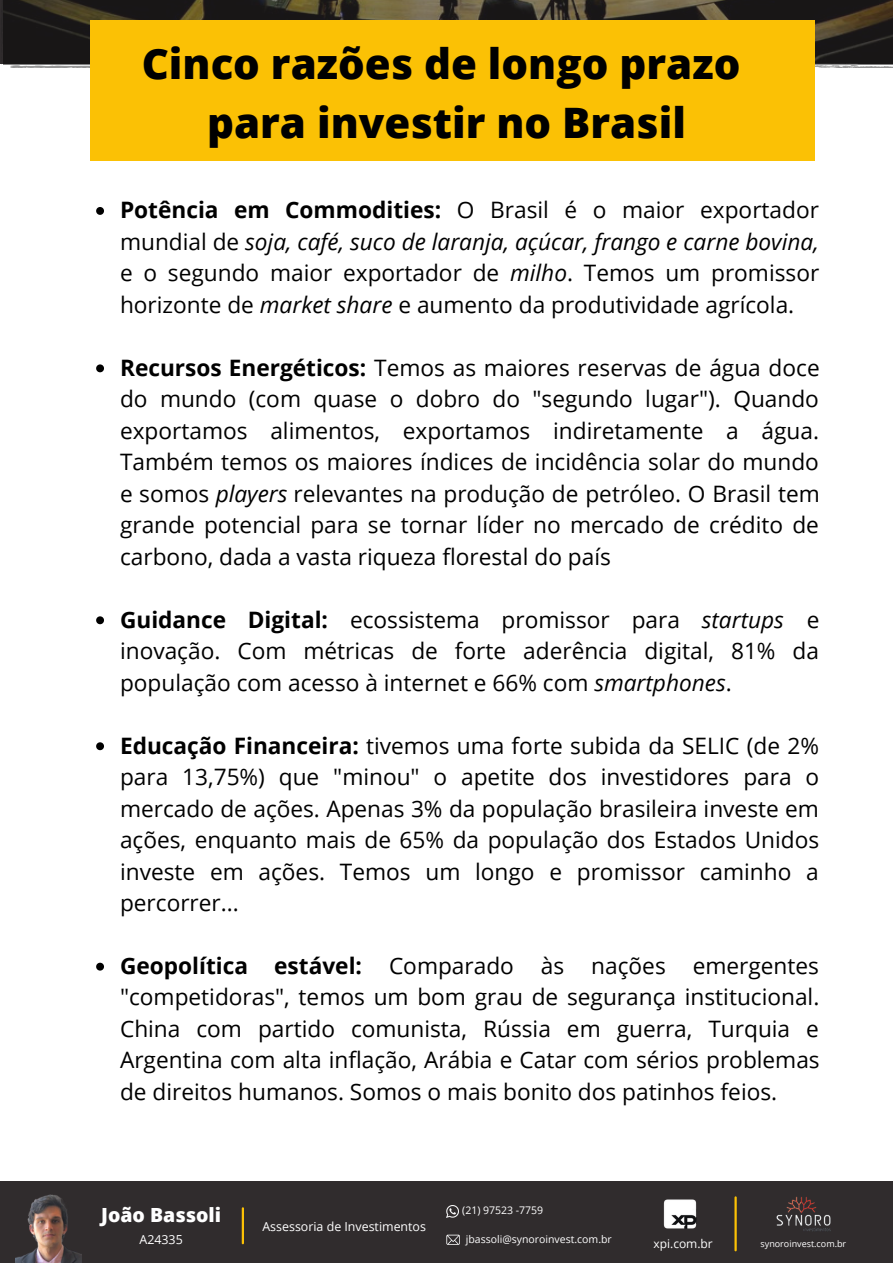
<style>
.page{position:relative;width:893px;height:1264px;background:#fff}
.page>*{position:absolute;margin:0;border:0;box-sizing:border-box;transform-origin:0 0}
.t1{font:800 42px "Open Sans";color:#000}
.t2{font:22.65px/31.5px "Open Sans";color:#000;text-align:justify}
.t3{font:800 19.5px "Open Sans";color:#fff}
.t4{font:12.45px "Open Sans";color:#fff}
.t5{font:12px "Open Sans";color:#fff}
.t6{font:10.5px "Open Sans";color:#fff}
.t7{font:9px "Open Sans";color:#fff}
.s1{font-weight:700}
.s2{font-style:italic}
</style>
<div class="page">
<div style="left:0;top:1181px;width:892px;height:81px;background:#302c2d"></div>
<hr style="left:734px;top:1197px;width:2px;height:53px;background:#fbc105">
<img style="left:776px;top:1196px;width:55px;height:36px">
<img style="left:663px;top:1199px;width:34px;height:30px">
<svg style="left:446px;top:1234px;width:14px;height:10px"></svg>
<svg style="left:446px;top:1205px;width:12px;height:12px"></svg>
<img style="left:16px;top:1194px;width:66px;height:68px">
<hr style="left:242px;top:1208px;width:2px;height:35px;background:#fbc105">
<img style="left:0;top:0;width:892px;height:68px">
<div style="left:90px;top:21px;width:724px;height:140px;background:#fbc105"></div>
<svg style="left:96px;top:207px;width:8px;height:8px"></svg>
<svg style="left:96px;top:364px;width:8px;height:8px"></svg>
<svg style="left:96px;top:616px;width:8px;height:8px"></svg>
<svg style="left:96px;top:742px;width:8px;height:8px"></svg>
<svg style="left:96px;top:962px;width:8px;height:8px"></svg>
<p class="t1" style="left:142px;top:35px;width:600px">Cinco razões de longo prazo</p>
<p class="t1" style="left:207px;top:93px;width:480px">para investir no Brasil</p>
<p class="t2" style="left:120px;top:194px;width:700px"><span class="s1">Potência em Commodities:</span> O Brasil é o maior exportador mundial de <span class="s2">soja, café, suco de laranja, açúcar, frango e carne bovina, </span>e o segundo maior exportador de <span class="s2">milho</span>. Temos um promissor horizonte de <span class="s2">market share</span> e aumento da produtividade agrícola.</p>
<p class="t2" style="left:120px;top:351px;width:701px"><span class="s1">Recursos Energéticos:</span> Temos as maiores reservas de água doce do mundo (com quase o dobro do "segundo lugar"). Quando exportamos alimentos, exportamos indiretamente a água.<br>Também temos os maiores índices de incidência solar do mundo e somos <span class="s2">players</span> relevantes na produção de petróleo. O Brasil tem grande potencial para se tornar líder no mercado de crédito de carbono, dada a vasta riqueza florestal do país</p>
<p class="t2" style="left:120px;top:603px;width:700px"><span class="s1">Guidance Digital:</span> ecossistema promissor para <span class="s2">startups</span> e inovação. Com métricas de forte aderência digital, 81% da população com acesso à internet e 66% com <span class="s2">smartphones</span>.</p>
<p class="t2" style="left:120px;top:729px;width:700px"><span class="s1">Educação Financeira:</span> tivemos uma forte subida da SELIC (de 2% para 13,75%) que "minou" o apetite dos investidores para o mercado de ações. Apenas 3% da população brasileira investe em ações, enquanto mais de 65% da população dos Estados Unidos investe em ações. Temos um longo e promissor caminho a percorrer...</p>
<p class="t2" style="left:120px;top:949px;width:701px"><span class="s1">Geopolítica estável:</span> Comparado às nações emergentes "competidoras", temos um bom grau de segurança institucional.<br>China com partido comunista, Rússia em guerra, Turquia e Argentina com alta inflação, Arábia e Catar com sérios problemas de direitos humanos. Somos o mais bonito dos patinhos feios.</p>
<p class="t3" style="left:101px;top:1200px;width:121px">João Bassoli</p>
<p class="t4" style="left:139px;top:1230px;width:45px">A24335</p>
<p class="t4" style="left:262px;top:1217px;width:165px">Assessoria de Investimentos</p>
<p class="t6" style="left:462px;top:1202px;width:82px">(21) 97523 -7759</p>
<p class="t6" style="left:466px;top:1231px;width:147px">jbassoli@synoroinvest.com.br</p>
<p class="t5" style="left:653px;top:1235px;width:61px">xpi.com.br</p>
<p class="t7" style="left:760px;top:1237px;width:87px">synoroinvest.com.br</p>
</div>
